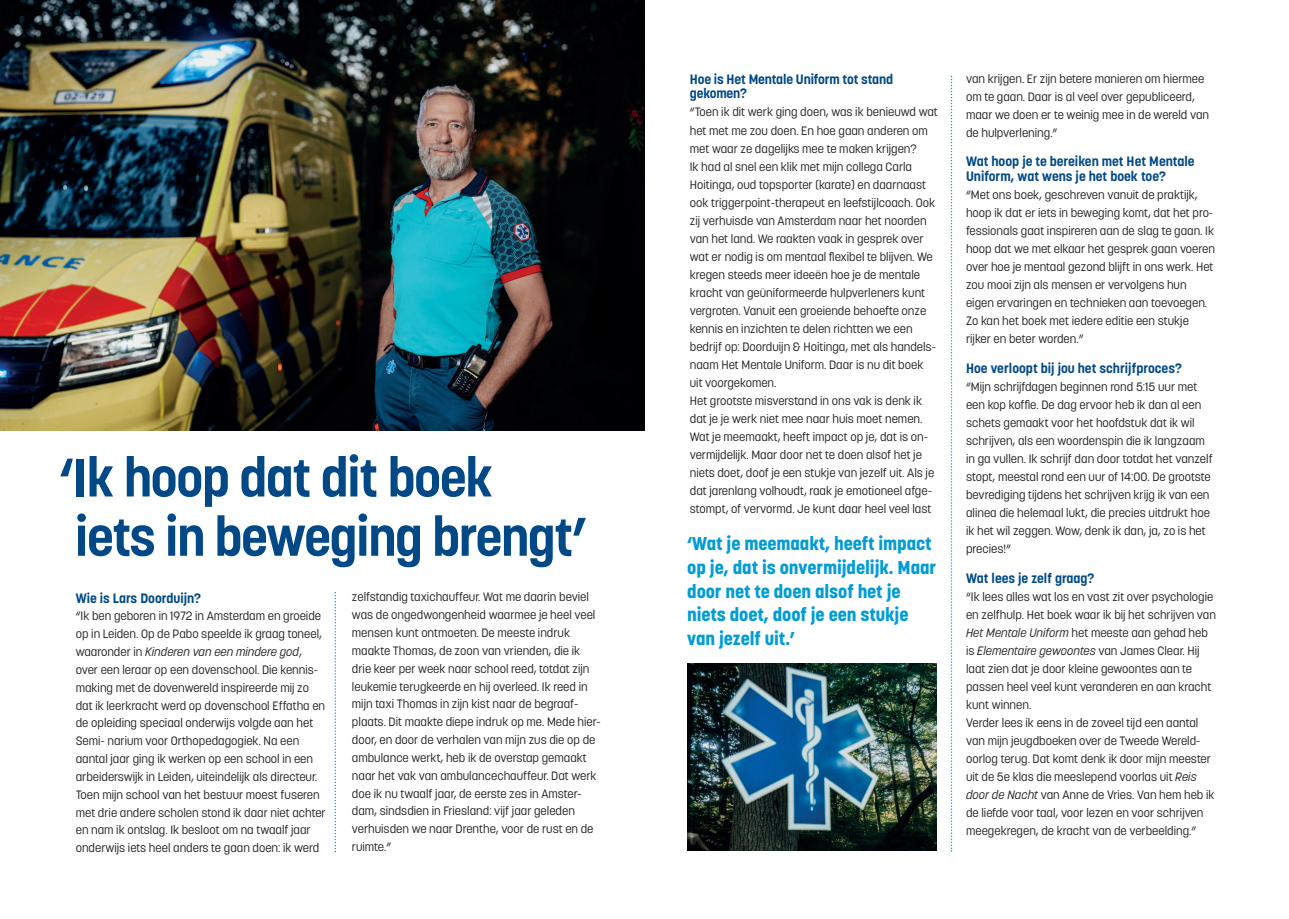
<style>
.page{position:relative;width:1289px;height:919px;background:#fff}
.page>*{position:absolute;margin:0;border:0;box-sizing:border-box;transform-origin:0 0}
.t1{font:700 53.55px "Korolev";letter-spacing:-.025em;color:#004986}
.t2{font:800 18.45px/23.7px "Korolev";letter-spacing:-.005em;color:#009cd6}
.t3{font:700 13.5px/14.9px "Korolev";color:#004986}
.t4{font:12px/18px "Korolev";color:#231f20}
.s1{font-style:italic}
</style>
<div class="page">
<img style="left:0;top:0;width:644px;height:430px">
<svg style="left:334px;top:592px;width:2px;height:260px"></svg>
<svg style="left:950px;top:76px;width:2px;height:775px"></svg>
<img style="left:687px;top:663px;width:249px;height:187px">
<p class="t1" style="left:59px;top:456px;width:436px">‘Ik hoop dat dit boek</p>
<p class="t1" style="left:75px;top:515px;width:514px">iets in beweging brengt’</p>
<p class="t3" style="left:76px;top:591px;width:127px">Wie is Lars Doorduijn?</p>
<p class="t4" style="left:76px;top:608px;width:251px">“Ik ben geboren in 1972 in Amsterdam en groeide op in Leiden. Op de Pabo speelde ik graag toneel, waaronder in <span class="s1">Kinderen van een mindere god</span>, over een leraar op een dovenschool. Die kennis&shy;making met de dovenwereld inspireerde mij zo dat ik leerkracht werd op dovenschool Effatha en de opleiding speciaal onderwijs volgde aan het Semi- narium voor Orthopedagogiek. Na een aantal jaar ging ik werken op een school in een arbeiderswijk in Leiden, uiteindelijk als directeur.<br>Toen mijn school van het bestuur moest fuseren met drie andere scholen stond ik daar niet achter en nam ik ontslag. Ik besloot om na twaalf jaar onderwijs iets heel anders te gaan doen: ik werd</p>
<p class="t4" style="left:352px;top:589px;width:250px">zelfstandig taxichauffeur. Wat me daarin beviel was de ongedwongenheid waarmee je heel veel mensen kunt ontmoeten. De meeste indruk maakte Thomas, de zoon van vrienden, die ik drie keer per week naar school reed, totdat zijn leukemie terugkeerde en hij overleed. Ik reed in mijn taxi Thomas in zijn kist naar de begraaf&shy;plaats. Dit maakte diepe indruk op me. Mede hier&shy;door, en door de verhalen van mijn zus die op de ambulance werkt, heb ik de overstap gemaakt naar het vak van ambulancechauffeur. Dat werk doe ik nu twaalf jaar, de eerste zes in Amster&shy;dam, sindsdien in Friesland: vijf jaar geleden verhuisden we naar Drenthe, voor de rust en de ruimte.”</p>
<p class="t3" style="left:689px;top:73px;width:205px">Hoe is Het Mentale Uniform tot stand gekomen?</p>
<p class="t4" style="left:689px;top:104px;width:249px">“Toen ik dit werk ging doen, was ik benieuwd wat het met me zou doen. En hoe gaan anderen om met waar ze dagelijks mee te maken krijgen?</p>
<p class="t4" style="left:689px;top:158px;width:247px">Ik had al snel een klik met mijn collega Carla Hoitinga, oud topsporter (karate) en daarnaast ook triggerpoint-therapeut en leefstijlcoach. Ook zij verhuisde van Amsterdam naar het noorden van het land. We raakten vaak in gesprek over wat er nodig is om mentaal flexibel te blijven. We kregen steeds meer ideeën hoe je de mentale kracht van geüniformeerde hulpverleners kunt vergroten. Vanuit een groeiende behoefte onze kennis en inzichten te delen richtten we een</p>
<p class="t4" style="left:689px;top:338px;width:247px">bedrijf op: Doorduijn &amp; Hoitinga, met als handels&shy;naam Het Mentale Uniform. Daar is nu dit boek</p>
<p class="t4" style="left:689px;top:374px;width:88px">uit voorgekomen.</p>
<p class="t4" style="left:689px;top:392px;width:246px">Het grootste misverstand in ons vak is denk ik dat je je werk niet mee naar huis moet nemen.<br>Wat je meemaakt, heeft impact op je, dat is on&shy;vermijdelijk. Maar door net te doen alsof het je niets doet, doof je een stukje van jezelf uit. Als je dat jarenlang volhoudt, raak je emotioneel afge&shy;stompt, of vervormd. Je kunt daar heel veel last</p>
<p class="t2" style="left:687px;top:533px;width:250px">‘Wat je meemaakt, heeft impact op je, dat is onvermijdelijk. Maar door net te doen alsof het je niets doet, doof je een stukje van jezelf uit.’</p>
<p class="t4" style="left:966px;top:70px;width:244px">van krijgen. Er zijn betere manieren om hiermee om te gaan. Daar is al veel over gepubliceerd, maar we doen er te weinig mee in de wereld van de hulpverlening.”</p>
<p class="t3" style="left:966px;top:155px;width:230px">Wat hoop je te bereiken met Het Mentale<br>Uniform, wat wens je het boek toe?</p>
<p class="t4" style="left:966px;top:187px;width:250px">“Met ons boek, geschreven vanuit de praktijk, hoop ik dat er iets in beweging komt, dat het pro&shy;fessionals gaat inspireren aan de slag te gaan. Ik hoop dat we met elkaar het gesprek gaan voeren over hoe je mentaal gezond blijft in ons werk. Het zou mooi zijn als mensen er vervolgens hun eigen ervaringen en technieken aan toevoegen.<br>Zo kan het boek met iedere editie een stukje rijker en beter worden.”</p>
<p class="t3" style="left:966px;top:361px;width:217px">Hoe verloopt bij jou het schrijfproces?</p>
<p class="t4" style="left:966px;top:378px;width:248px">“Mijn schrijfdagen beginnen rond 5:15 uur met een kop koffie. De dag ervoor heb ik dan al een schets gemaakt voor het hoofdstuk dat ik wil schrijven, als een woordenspin die ik langzaam in ga vullen. Ik schrijf dan door totdat het vanzelf stopt, meestal rond een uur of 14:00. De grootste bevrediging tijdens het schrijven krijg ik van een alinea die helemaal lukt, die precies uitdrukt hoe ik het wil zeggen. Wow, denk ik dan, ja, zo is het precies!”</p>
<p class="t3" style="left:966px;top:571px;width:130px">Wat lees je zelf graag?</p>
<p class="t4" style="left:966px;top:588px;width:251px">“Ik lees alles wat los en vast zit over psychologie en zelfhulp. Het boek waar ik bij het schrijven van <span class="s1">Het Mentale Uniform</span> het meeste aan gehad heb is <span class="s1">Elementaire gewoontes</span> van James Clear. Hij laat zien dat je door kleine gewoontes aan te passen heel veel kunt veranderen en aan kracht kunt winnen.</p>
<p class="t4" style="left:966px;top:714px;width:250px">Verder lees ik eens in de zoveel tijd een aantal van mijn jeugdboeken over de Tweede Wereld - oorlog terug. Dat komt denk ik door mijn meester uit de 5e klas die meeslepend voorlas uit <span class="s1">Reis door de Nacht</span> van Anne de Vries. Van hem heb ik de liefde voor taal, voor lezen en voor schrijven meegekregen, de kracht van de verbeelding.”</p>
</div>
